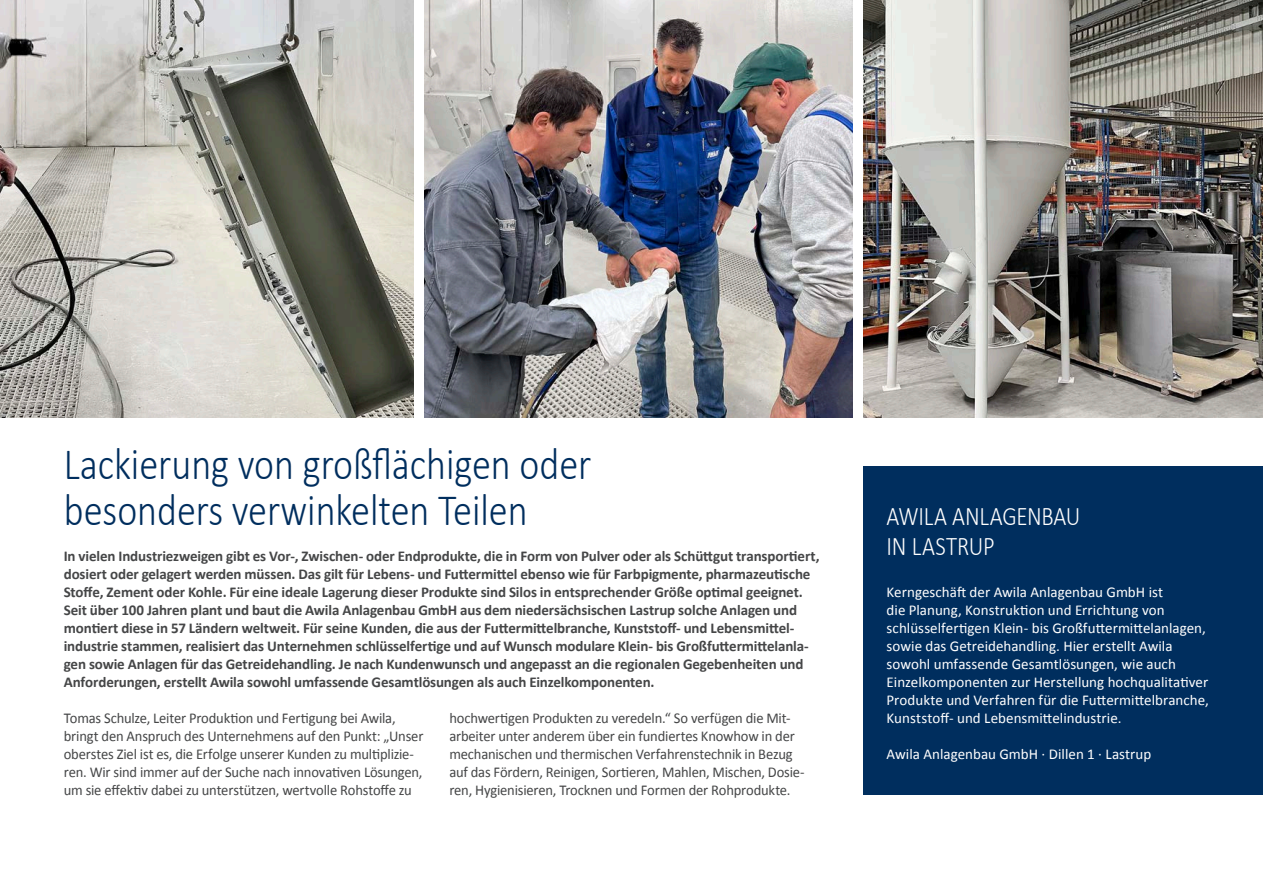
<style>
.page{position:relative;width:1263px;height:893px;background:#fff}
.page>*{position:absolute;margin:0;border:0;box-sizing:border-box;transform-origin:0 0}
.t1{font:300 45px/46.5px "Calibri";color:#002e5e;scale:.85 1}
.t2{font:300 27px/30px "Calibri";letter-spacing:-.015em;color:#fff;scale:.85 1}
.t3{font:700 15px/18px "Calibri";letter-spacing:-.01em;color:#454647}
.t4{font:15px/18px "Calibri";letter-spacing:-.015em;color:#454647}
.t5{font:15px/18px "Calibri";color:#fff}
</style>
<div class="page">
<div style="left:863px;top:466px;width:400px;height:329px;background:#002e5e"></div>
<img style="left:863px;top:0;width:400px;height:417px">
<img style="left:425px;top:0;width:427px;height:417px">
<img style="left:0;top:0;width:414px;height:417px">
<h1 class="t1" style="left:64px;top:440px;width:622px">Lackierung von großflächigen oder besonders verwinkelten Teilen</h1>
<p class="t3" style="left:64px;top:547px;width:757px">In vielen Industriezweigen gibt es Vor-, Zwischen- oder Endprodukte, die in Form von Pulver oder als Schüttgut transportiert, dosiert oder gelagert werden müssen. Das gilt für Lebens- und Futtermittel ebenso wie für Farbpigmente, pharmazeutische Stoffe, Zement oder Kohle. Für eine ideale Lagerung dieser Produkte sind Silos in entsprechender Größe optimal geeignet.<br>Seit über 100 Jahren plant und baut die Awila Anlagenbau GmbH aus dem niedersächsischen Lastrup solche Anlagen und montiert diese in 57 Ländern weltweit. Für seine Kunden, die aus der Futtermittelbranche, Kunststoff- und Lebensmittel&shy;industrie stammen, realisiert das Unternehmen schlüsselfertige und auf Wunsch modulare Klein- bis Großfuttermittelanla&shy;gen sowie Anlagen für das Getreidehandling. Je nach Kundenwunsch und angepasst an die regionalen Gegebenheiten und Anforderungen, erstellt Awila sowohl umfassende Gesamtlösungen als auch Einzelkomponenten.</p>
<p class="t4" style="left:64px;top:709px;width:361px">Tomas Schulze, Leiter Produktion und Fertigung bei Awila, bringt den Anspruch des Unternehmens auf den Punkt: „Unser oberstes Ziel ist es, die Erfolge unserer Kunden zu multiplizie&shy;ren. Wir sind immer auf der Suche nach innovativen Lösungen, um sie effektiv dabei zu unterstützen, wertvolle Rohstoffe zu</p>
<p class="t4" style="left:449px;top:709px;width:357px">hochwertigen Produkten zu veredeln.“ So verfügen die Mit&shy;arbeiter unter anderem über ein fundiertes Knowhow in der mechanischen und thermischen Verfahrenstechnik in Bezug auf das Fördern, Reinigen, Sortieren, Mahlen, Mischen, Dosie&shy;ren, Hygienisieren, Trocknen und Formen der Rohprodukte.</p>
<h2 class="t2" style="left:887px;top:501px;width:230px">AWILA ANLAGENBAU<br>IN LASTRUP</h2>
<p class="t5" style="left:887px;top:583px;width:324px">Kerngeschäft der Awila Anlagenbau GmbH ist<br>die Planung, Konstruktion und Errichtung von schlüsselfertigen Klein- bis Großfuttermittelanlagen, sowie das Getreidehandling. Hier erstellt Awila sowohl umfassende Gesamtlösungen, wie auch Einzelkomponenten zur Herstellung hochqualitativer Produkte und Verfahren für die Futtermittelbranche, Kunststoff- und Lebensmittelindustrie.</p>
<p class="t5" style="left:887px;top:745px;width:266px">Awila Anlagenbau GmbH · Dillen 1 · Lastrup</p>
</div>
